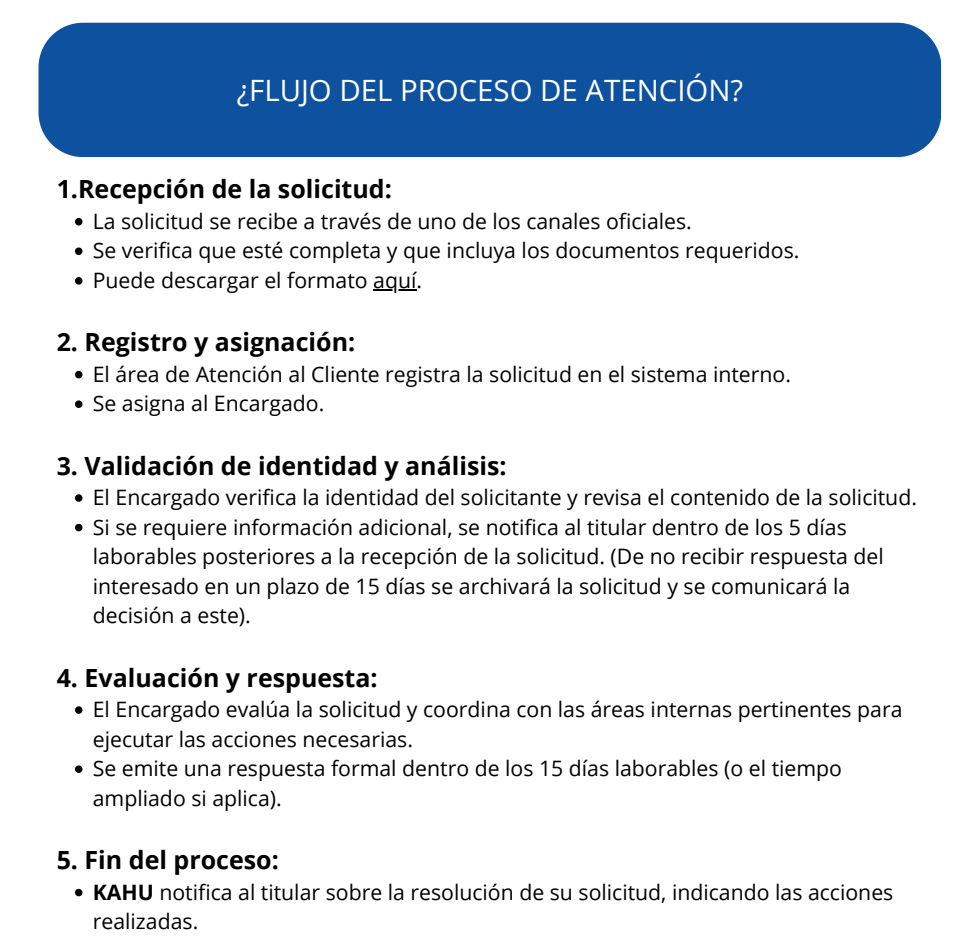
<style>
.page{position:relative;width:960px;height:950px;background:#fff}
.page>*{position:absolute;margin:0;border:0;box-sizing:border-box;transform-origin:0 0}
.t1{font:29.38px "Open Sans";color:#fff}
.t2{font:700 25px "Open Sans";color:#000}
.t3{font:21.25px/29.5px "Open Sans";color:#000}
.s1{font-weight:700}
</style>
<div class="page">
<svg style="left:75px;top:218px;width:7px;height:7px"></svg>
<svg style="left:75px;top:247px;width:7px;height:8px"></svg>
<svg style="left:75px;top:277px;width:7px;height:7px"></svg>
<hr style="left:373px;top:289px;width:44px;height:2px;background:#000">
<svg style="left:75px;top:371px;width:7px;height:7px"></svg>
<svg style="left:75px;top:400px;width:7px;height:8px"></svg>
<svg style="left:75px;top:494px;width:7px;height:7px"></svg>
<svg style="left:75px;top:523px;width:7px;height:8px"></svg>
<svg style="left:75px;top:706px;width:7px;height:7px"></svg>
<svg style="left:75px;top:765px;width:7px;height:7px"></svg>
<svg style="left:75px;top:888px;width:7px;height:8px"></svg>
<div style="left:39px;top:23px;width:902px;height:134px;background:#0d519f"></div>
<h1 class="t1" style="left:237px;top:70px;width:508px">¿FLUJO DEL PROCESO DE ATENCIÓN?</h1>
<p class="t2" style="left:57px;top:171px;width:337px">1.Recepción de la solicitud:</p>
<p class="t3" style="left:93px;top:206px;width:708px">La solicitud se recibe a través de uno de los canales oficiales.<br>Se verifica que esté completa y que incluya los documentos requeridos.<br>Puede descargar el formato aquí.</p>
<p class="t2" style="left:57px;top:324px;width:300px">2. Registro y asignación:</p>
<p class="t3" style="left:93px;top:358px;width:700px">El área de Atención al Cliente registra la solicitud en el sistema interno.<br>Se asigna al Encargado.</p>
<p class="t2" style="left:57px;top:447px;width:451px">3. Validación de identidad y análisis:</p>
<p class="t3" style="left:93px;top:482px;width:826px">El Encargado verifica la identidad del solicitante y revisa el contenido de la solicitud.<br>Si se requiere información adicional, se notifica al titular dentro de los 5 días laborables posteriores a la recepción de la solicitud. (De no recibir respuesta del interesado en un plazo de 15 días se archivará la solicitud y se comunicará la decisión a este).</p>
<p class="t2" style="left:57px;top:659px;width:323px">4. Evaluación y respuesta:</p>
<p class="t3" style="left:93px;top:694px;width:811px">El Encargado evalúa la solicitud y coordina con las áreas internas pertinentes para ejecutar las acciones necesarias.<br>Se emite una respuesta formal dentro de los 15 días laborables (o el tiempo ampliado si aplica).</p>
<p class="t2" style="left:57px;top:842px;width:224px">5. Fin del proceso:</p>
<p class="t3" style="left:93px;top:876px;width:802px"><span class="s1">KAHU</span> notifica al titular sobre la resolución de su solicitud, indicando las acciones realizadas.</p>
</div>
